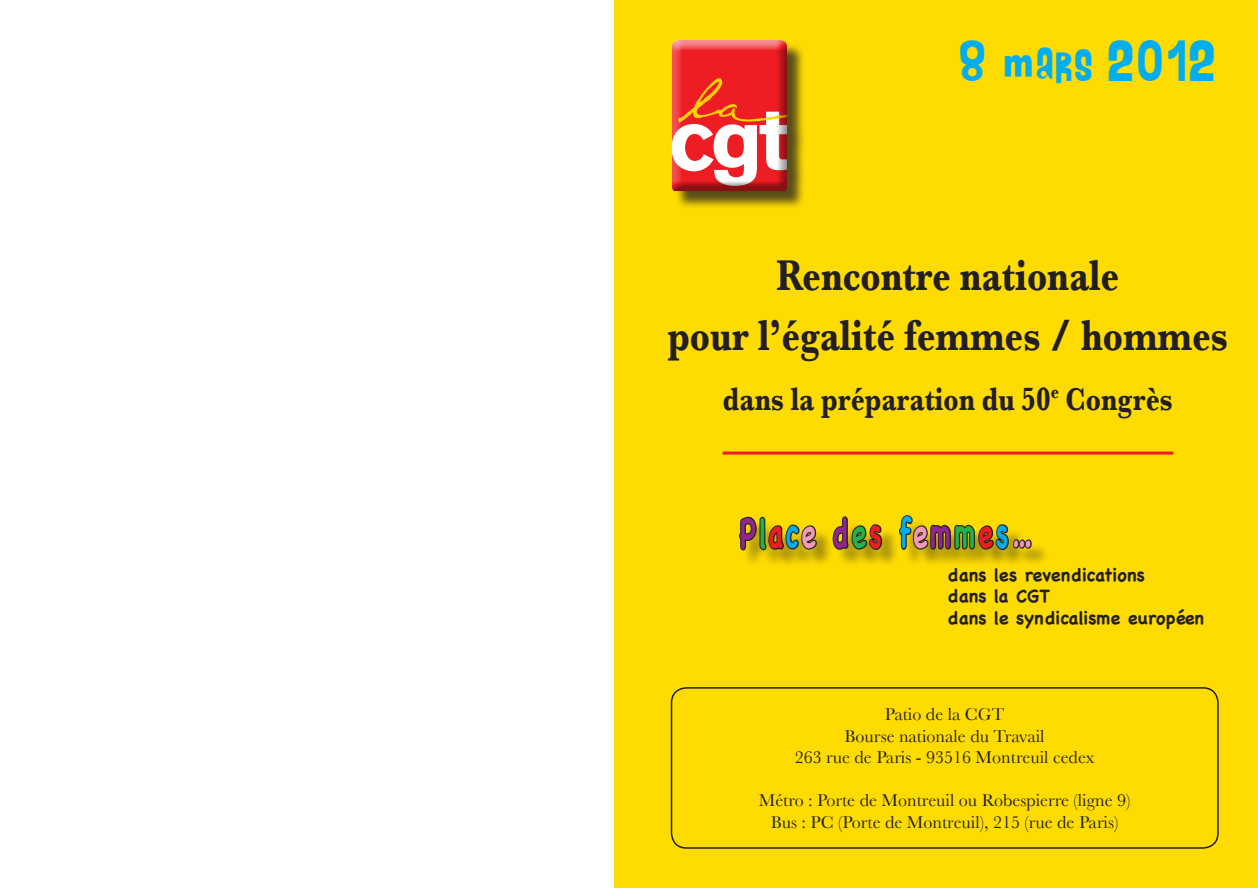
<style>
.page{position:relative;width:1258px;height:888px;background:#fff}
.page>*{position:absolute;margin:0;border:0;box-sizing:border-box;transform-origin:0 0}
.t1{font:700 45px/60px "Baskerville";color:#231f20;text-align:center;scale:.8 1}
.t2{font:45px "AHDN";letter-spacing:.04em;color:#00aeef}
.t3{font:700 40.5px "Chalkboard";letter-spacing:.1em;color:#90268f;scale:.67 1}
.t4{font:700 33.75px "Baskerville";color:#231f20;scale:.8 1}
.t5{font:18px "Baskerville";color:#231f20}
.t6{font:700 18px "Chalkboard";color:#231f20}
.s1{color:#23b24b}
.s2{color:#ee1d23}
.s3{color:#00aeef}
.s4{color:#f499b9}
</style>
<div class="page">
<div style="left:614px;top:0;width:644px;height:888px;background:#ffdc01"></div>
<div style="left:674px;top:43px;width:132px;height:167px;background:#231f20;opacity:.75"></div>
<div style="left:671px;top:39px;width:127px;height:163px;background:#231f20;opacity:.5"></div>
<div style="left:741px;top:518px;width:309px;height:50px;background:#231f20;opacity:.4"></div>
<svg style="left:737px;top:451px;width:81px;height:101px"></svg>
<svg style="left:831px;top:516px;width:53px;height:36px"></svg>
<svg style="left:898px;top:515px;width:135px;height:37px"></svg>
<div style="left:671px;top:687px;width:548px;height:162px;border:2px solid #231f20;border-radius:15px"></div>
<hr style="left:722px;top:452px;width:451px;height:3px;background:#ee1d23">
<p class="t2" style="left:959px;top:37px;width:260px">8 MARS 2012</p>
<p class="t1" style="left:668px;top:245px;width:702px">Rencontre nationale<br>pour l’égalité femmes / hommes</p>
<p class="t4" style="left:723px;top:379px;width:564px">dans la préparation du 50<sup>e</sup> Congrès</p>
<p class="t3" style="left:740px;top:509px;width:439px">P<span class="s1">l</span><span class="s2">a</span><span class="s3">c</span><span class="s4">e</span> d<span class="s1">e</span><span class="s2">s</span> <span class="s3">f</span><span class="s4">e</span>m<span class="s1">m</span><span class="s2">e</span><span class="s3">s</span><span class="s4">…</span></p>
<p class="t6" style="left:948px;top:564px;width:198px">dans les revendications</p>
<p class="t6" style="left:948px;top:585px;width:104px">dans la CGT</p>
<p class="t6" style="left:948px;top:607px;width:258px">dans le syndicalisme européen</p>
<p class="t5" style="left:885px;top:703px;width:121px">Patio de la CGT</p>
<p class="t5" style="left:844px;top:725px;width:202px">Bourse nationale du Travail</p>
<p class="t5" style="left:795px;top:747px;width:301px">263 rue de Paris - 93516 Montreuil cedex</p>
<p class="t5" style="left:759px;top:790px;width:373px">Métro : Porte de Montreuil ou Robespierre (ligne 9)</p>
<p class="t5" style="left:771px;top:811px;width:349px">Bus : PC (Porte de Montreuil), 215 (rue de Paris)</p>
</div>
